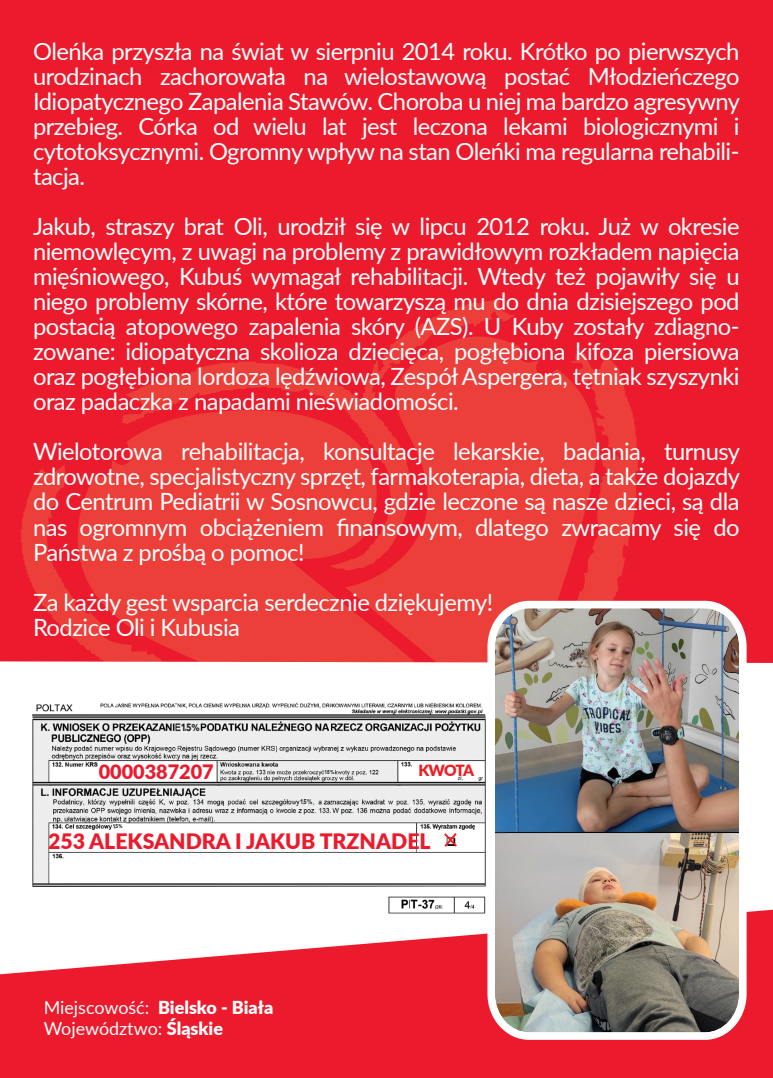
<style>
.page{position:relative;width:773px;height:1078px;background:#fff}
.page>*{position:absolute;margin:0;border:0;box-sizing:border-box;transform-origin:0 0}
.t1{font:23.75px/25px "Lato";letter-spacing:-.025em;color:#fff;text-align:justify}
.t2{font:900 21.25px "Lato";color:#eb1b2d}
.t3{font:900 19.75px "Lato";color:#eb1b2d}
.t4{font:18px/21.5px "Lato";color:#fff}
.t5{font:900 15.5px "Lato";letter-spacing:-.07em;color:#ee1d23}
.t6{font:700 10.5px "Avenir Next LT Pro";color:#231f20;scale:.81 1}
.t7{font:700 7px "Arial";color:#231f20;scale:.81 1}
.t8{font:700 5.75px "Arial";color:#231f20;scale:.81 1}
.t9{font:700 5.5px "Avenir Next LT Pro";color:#231f20;scale:.81 1}
.s1{font-size:8.25px}
.s2{font-size:9.75px}
.s3{font-size:4.5px}
.s4{font-size:5.5px}
.s5{font-size:6.5px}
.s6{font-weight:900}
</style>
<div class="page">
<div style="left:0;top:0;width:772px;height:785px;background:#eb1b2d"></div>
<svg style="left:21px;top:299px;width:616px;height:362px;fill:#eb3d39"></svg>
<svg style="left:78px;top:410px;width:337px;height:251px;fill:#ec3f3a"></svg>
<div style="left:0;top:661px;width:772px;height:124px;background:#fff"></div>
<svg style="left:0;top:909px;width:772px;height:168px;fill:#eb1b2d"></svg>
<img style="left:487px;top:600px;width:259px;height:439px">
<img style="left:21px;top:699px;width:483px;height:221px">
<div style="left:181px;top:722px;width:19px;height:10px;background:#edf1f2"></div>
<svg style="left:444px;top:832px;width:13px;height:14px"></svg>
<div style="left:300px;top:797px;width:12px;height:7px;background:#eef2f2"></div>
<div style="left:324px;top:768px;width:10px;height:6px;background:#eef2f2"></div>
<div style="left:113px;top:822px;width:12px;height:7px;background:#fff"></div>
<p class="t1" style="left:33px;top:38px;width:708px">Oleńka przyszła na świat w sierpniu 2014 roku. Krótko po pierwszych urodzinach zachorowała na wielostawową postać Młodzieńczego Idiopatycznego Zapalenia Stawów. Choroba u niej ma bardzo agresywny przebieg. Córka od wielu lat jest leczona lekami biologicznymi i cytotoksycznymi. Ogromny wpływ na stan Oleńki ma regularna rehabili&shy;tacja.</p>
<p class="t1" style="left:33px;top:213px;width:708px">Jakub, straszy brat Oli, urodził się w lipcu 2012 roku. Już w okresie niemowlęcym, z uwagi na problemy z prawidłowym rozkładem napięcia mięśniowego, Kubuś wymagał rehabilitacji. Wtedy też pojawiły się u niego problemy skórne, które towarzyszą mu do dnia dzisiejszego pod postacią atopowego zapalenia skóry (AZS). U Kuby zostały zdiagno&shy;zowane: idiopatyczna skolioza dziecięca, pogłębiona kifoza piersiowa oraz pogłębiona lordoza lędźwiowa, Zespół Aspergera, tętniak szyszynki oraz padaczka z napadami nieświadomości.</p>
<p class="t1" style="left:33px;top:438px;width:708px">Wielotorowa rehabilitacja, konsultacje lekarskie, badania, turnusy zdrowotne, specjalistyczny sprzęt, farmakoterapia, dieta, a także dojazdy do Centrum Pediatrii w Sosnowcu, gdzie leczone są nasze dzieci, są dla nas ogromnym obciążeniem finansowym, dlatego zwracamy się do Państwa z prośbą o pomoc!</p>
<p class="t1" style="left:33px;top:588px;width:461px">Za każdy gest wsparcia serdecznie dziękujemy!<br>Rodzice Oli i Kubusia</p>
<p class="t6" style="left:181px;top:720px;width:25px">1 5<span class="s1">,</span> <span class="s2">%</span></p>
<p class="t3" style="left:99px;top:756px;width:117px">0000387207</p>
<p class="t5" style="left:418px;top:758px;width:57px">KWOTA</p>
<p class="t8" style="left:324px;top:767px;width:14px">1 5<span class="s3">,</span> <span class="s4">%</span></p>
<p class="t7" style="left:300px;top:796px;width:17px">1 5<span class="s4">,</span> <span class="s5">%</span></p>
<p class="t9" style="left:113px;top:822px;width:14px">1 5, %</p>
<p class="t2" style="left:48px;top:825px;width:384px">253 ALEKSANDRA I JAKUB TRZNADEL</p>
<p class="t4" style="left:44px;top:995px;width:231px">Miejscowość: <span class="s6">Bielsko - Biała<br></span>Województwo: <span class="s6">Śląskie</span></p>
</div>
